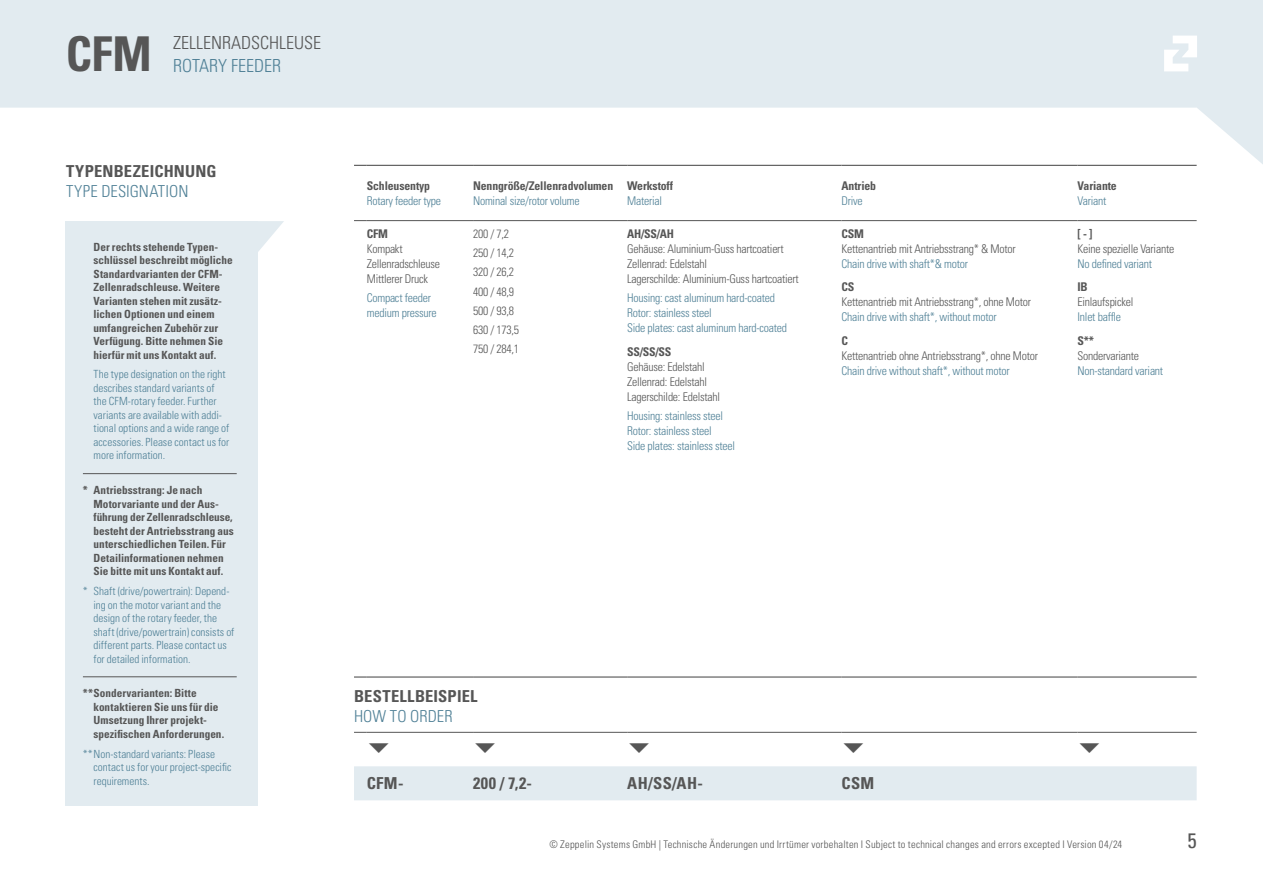
<style>
.page{position:relative;width:1263px;height:893px;background:#fff}
.page>*{position:absolute;margin:0;border:0;box-sizing:border-box;transform-origin:0 0}
.t1{font:700 condensed 48px "Univers LT Std";color:#565656}
.t2{font:condensed 21px "Univers LT Std";color:#565656}
.t3{font:300 condensed 18px "Univers LT Std";color:#565656}
.t4{font:300 condensed 18px "Univers LT Std";color:#4f8096}
.t5{font:700 condensed 16.5px "Univers LT Std";letter-spacing:.015em;color:#565656}
.t6{font:300 condensed 16.5px "Univers LT Std";letter-spacing:.005em;color:#4f8096}
.t7{font:300 condensed 12px/15px "Univers LT Std";letter-spacing:-.02em;color:#565656}
.t8{font:300 condensed 12px/15px "Univers LT Std";letter-spacing:-.02em;color:#4f8096}
.t9{font:700 condensed 12px "Univers LT Std";letter-spacing:-.01em;color:#565656}
.t10{font:700 condensed 11.25px/13.5px "Univers LT Std";color:#565656}
.t11{font:300 condensed 11.25px/13.5px "Univers LT Std";color:#4f8096}
.t12{font:300 condensed 10.5px "Univers LT Std";letter-spacing:.02em;color:#565656}
</style>
<div class="page">
<svg style="left:0;top:0;width:1263px;height:165px;fill:#e2ebf0"></svg>
<svg style="left:1164px;top:36px;width:33px;height:35px"></svg>
<svg style="left:354px;top:165px;width:13px;height:1px"></svg>
<hr style="left:367px;top:165px;width:106px;height:1px;background:#565656">
<hr style="left:473px;top:165px;width:154px;height:1px;background:#565656">
<hr style="left:627px;top:165px;width:214px;height:1px;background:#565656">
<hr style="left:841px;top:165px;width:236px;height:1px;background:#565656">
<hr style="left:1077px;top:165px;width:120px;height:1px;background:#565656">
<svg style="left:354px;top:220px;width:13px;height:1px"></svg>
<hr style="left:367px;top:220px;width:106px;height:1px;background:#565656">
<hr style="left:473px;top:220px;width:154px;height:1px;background:#565656">
<hr style="left:627px;top:220px;width:214px;height:1px;background:#565656">
<hr style="left:841px;top:220px;width:236px;height:1px;background:#565656">
<hr style="left:1077px;top:220px;width:120px;height:1px;background:#565656">
<svg style="left:258px;top:221px;width:26px;height:31px"></svg>
<div style="left:354px;top:766px;width:843px;height:34px;background:#e2ebf0"></div>
<svg style="left:354px;top:676px;width:13px;height:2px"></svg>
<hr style="left:367px;top:676px;width:106px;height:2px;background:#565656">
<hr style="left:473px;top:676px;width:154px;height:2px;background:#565656">
<hr style="left:627px;top:676px;width:214px;height:2px;background:#565656">
<hr style="left:841px;top:676px;width:236px;height:2px;background:#565656">
<hr style="left:1077px;top:676px;width:120px;height:2px;background:#565656">
<svg style="left:354px;top:732px;width:13px;height:1px"></svg>
<hr style="left:367px;top:732px;width:106px;height:1px;background:#565656">
<hr style="left:473px;top:732px;width:154px;height:1px;background:#565656">
<hr style="left:627px;top:732px;width:214px;height:1px;background:#565656">
<hr style="left:841px;top:732px;width:236px;height:1px;background:#565656">
<hr style="left:1077px;top:732px;width:120px;height:1px;background:#565656">
<div style="left:66px;top:221px;width:192px;height:585px;background:#e2ebf0"></div>
<hr style="left:83px;top:473px;width:154px;height:1px;background:#565656">
<hr style="left:83px;top:676px;width:154px;height:1px;background:#565656">
<h1 class="t1" style="left:66px;top:24px;width:87px">CFM</h1>
<h3 class="t3" style="left:173px;top:32px;width:149px">ZELLENRADSCHLEUSE</h3>
<h3 class="t4" style="left:173px;top:55px;width:110px">ROTARY FEEDER</h3>
<h3 class="t5" style="left:66px;top:161px;width:152px">TYPENBEZEICHNUNG</h3>
<h3 class="t6" style="left:66px;top:181px;width:124px">TYPE DESIGNATION</h3>
<p class="t9" style="left:367px;top:178px;width:65px">Schleusentyp</p>
<p class="t8" style="left:367px;top:193px;width:76px">Rotary feeder type</p>
<p class="t9" style="left:473px;top:178px;width:142px">Nenngröße/Zellenradvolumen</p>
<p class="t8" style="left:473px;top:193px;width:108px">Nominal size/rotor volume</p>
<p class="t9" style="left:627px;top:178px;width:47px">Werkstoff</p>
<p class="t8" style="left:627px;top:193px;width:36px">Material</p>
<p class="t9" style="left:841px;top:178px;width:36px">Antrieb</p>
<p class="t8" style="left:841px;top:193px;width:23px">Drive</p>
<p class="t10" style="left:94px;top:240px;width:141px">Der rechts stehende Typen&shy;schlüssel beschreibt mögliche<br>Standardvarianten der CFM-<br>Zellenradschleuse. Weitere<br>Varianten stehen mit zusätz&shy;lichen Optionen und einem umfangreichen Zubehör zur<br>Verfügung. Bitte nehmen Sie hierfür mit uns Kontakt auf.</p>
<p class="t11" style="left:94px;top:368px;width:137px">The type designation on the right describes standard variants of the CFM-rotary feeder. Further variants are available with addi&shy;tional options and a wide range of accessories. Please contact us for more information.</p>
<p class="t10" style="left:94px;top:483px;width:142px;text-indent:-11px">* Antriebsstrang: Je nach<br>Motorvariante und der Aus&shy;führung der Zellenradschleuse, besteht der Antriebsstrang aus unterschiedlichen Teilen. Für<br>Detailinformationen nehmen<br>Sie bitte mit uns Kontakt auf.</p>
<p class="t11" style="left:94px;top:584px;width:142px;text-indent:-11px">* Shaft (drive/powertrain): Depend&shy;ing on the motor variant and the design of the rotary feeder, the shaft (drive/powertrain) consists of different parts. Please contact us for detailed information.</p>
<p class="t10" style="left:94px;top:686px;width:132px;text-indent:-11px">**Sondervarianten: Bitte kontaktieren Sie uns für die<br>Umsetzung Ihrer projekt&shy;spezifischen Anforderungen.</p>
<p class="t11" style="left:94px;top:747px;width:139px;text-indent:-11px">**Non-standard variants: Please contact us for your project-specific requirements.</p>
<p class="t9" style="left:367px;top:226px;width:23px">CFM</p>
<p class="t7" style="left:367px;top:241px;width:75px">Kompakt<br>Zellenradschleuse<br>Mittlerer Druck</p>
<p class="t8" style="left:367px;top:290px;width:71px">Compact feeder medium pressure</p>
<p class="t7" style="left:473px;top:224px;width:47px;line-height:19.2px">200 / 7,2<br>250 / 14,2<br>320 / 26,2<br>400 / 48,9<br>500 / 93,8<br>630 / 173,5<br>750 / 284,1</p>
<p class="t9" style="left:627px;top:226px;width:48px">AH/SS/AH</p>
<p class="t7" style="left:627px;top:241px;width:173px">Gehäuse: Aluminium-Guss hartcoatiert<br>Zellenrad: Edelstahl<br>Lagerschilde: Aluminium-Guss hartcoatiert</p>
<p class="t8" style="left:627px;top:290px;width:161px">Housing: cast aluminum hard-coated<br>Rotor: stainless steel<br>Side plates: cast aluminum hard-coated</p>
<p class="t9" style="left:627px;top:344px;width:46px">SS/SS/SS</p>
<p class="t7" style="left:627px;top:359px;width:94px">Gehäuse: Edelstahl<br>Zellenrad: Edelstahl<br>Lagerschilde: Edelstahl</p>
<p class="t8" style="left:627px;top:408px;width:109px">Housing: stainless steel<br>Rotor: stainless steel<br>Side plates: stainless steel</p>
<p class="t9" style="left:841px;top:226px;width:24px">CSM</p>
<p class="t7" style="left:841px;top:241px;width:176px">Kettenantrieb mit Antriebsstrang* &amp; Motor</p>
<p class="t8" style="left:841px;top:256px;width:128px">Chain drive with shaft*&amp; motor</p>
<p class="t9" style="left:841px;top:280px;width:14px">CS</p>
<p class="t7" style="left:841px;top:295px;width:191px">Kettenantrieb mit Antriebsstrang*, ohne Motor</p>
<p class="t8" style="left:841px;top:310px;width:157px">Chain drive with shaft*, without motor</p>
<p class="t9" style="left:841px;top:333px;width:8px">C</p>
<p class="t7" style="left:841px;top:348px;width:198px">Kettenantrieb ohne Antriebsstrang*, ohne Motor</p>
<p class="t8" style="left:841px;top:363px;width:170px">Chain drive without shaft*, without motor</p>
<h3 class="t5" style="left:354px;top:686px;width:125px">BESTELLBEISPIEL</h3>
<h3 class="t6" style="left:354px;top:706px;width:100px">HOW TO ORDER</h3>
<h3 class="t5" style="left:367px;top:773px;width:38px">CFM-</h3>
<h3 class="t5" style="left:473px;top:773px;width:60px">200 / 7,2-</h3>
<h3 class="t5" style="left:627px;top:773px;width:77px">AH/SS/AH-</h3>
<h3 class="t5" style="left:841px;top:773px;width:34px">CSM</h3>
<p class="t9" style="left:1077px;top:178px;width:41px">Variante</p>
<p class="t8" style="left:1077px;top:193px;width:30px">Variant</p>
<p class="t9" style="left:1077px;top:226px;width:16px">[ - ]</p>
<p class="t7" style="left:1077px;top:241px;width:98px">Keine spezielle Variante</p>
<p class="t8" style="left:1077px;top:256px;width:76px">No defined variant</p>
<p class="t9" style="left:1077px;top:280px;width:12px">IB</p>
<p class="t7" style="left:1077px;top:295px;width:57px">Einlaufspickel</p>
<p class="t8" style="left:1077px;top:310px;width:45px">Inlet baffle</p>
<p class="t9" style="left:1077px;top:333px;width:18px">S**</p>
<p class="t7" style="left:1077px;top:348px;width:63px">Sondervariante</p>
<p class="t8" style="left:1077px;top:363px;width:87px">Non-standard variant</p>
<p class="t12" style="left:549px;top:838px;width:574px">© Zeppelin Systems GmbH | Technische Änderungen und Irrtümer vorbehalten I Subject to technical changes and errors excepted I Version 04/24</p>
<h2 class="t2" style="left:1187px;top:827px;width:11px">5</h2>
</div>
